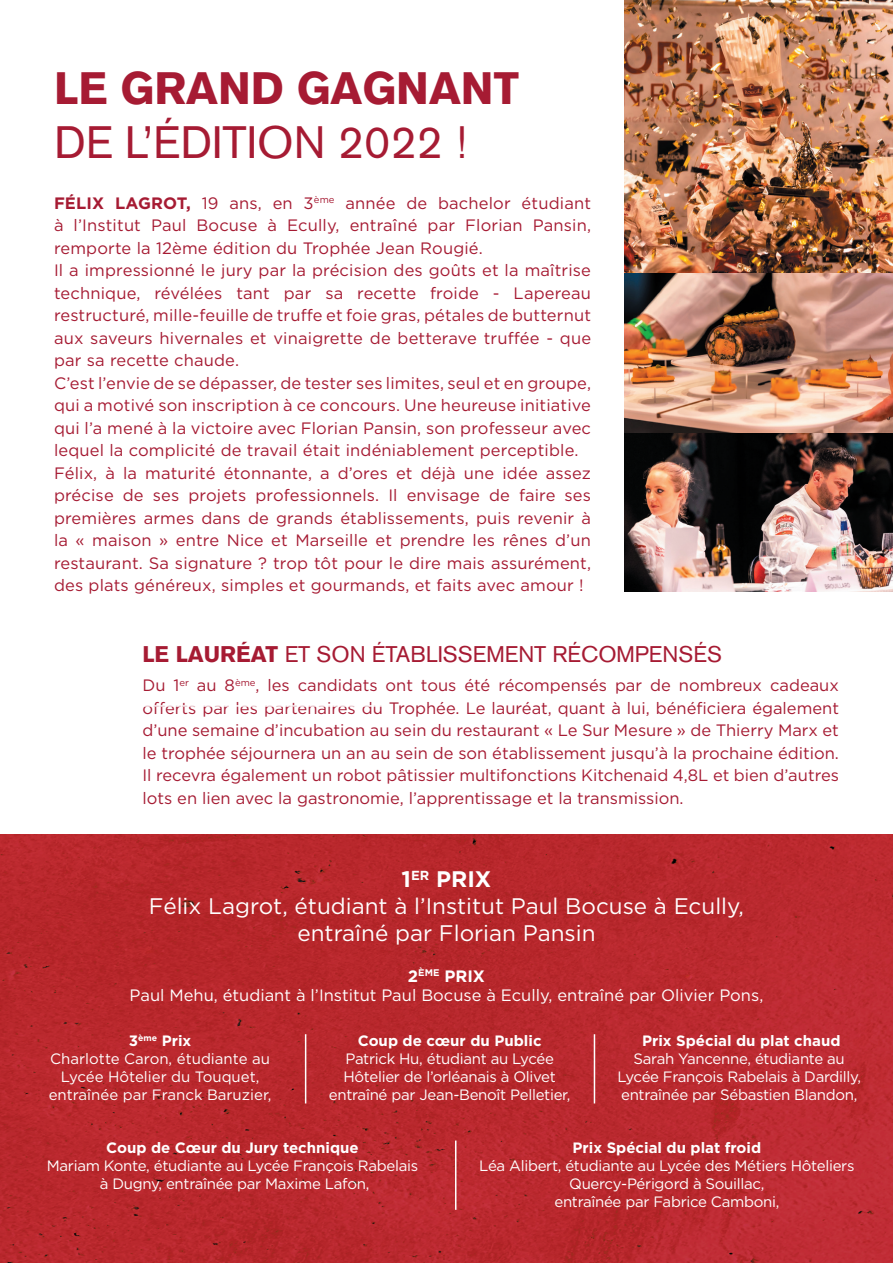
<style>
.page{position:relative;width:893px;height:1263px;background:#fff}
.page>*{position:absolute;margin:0;border:0;box-sizing:border-box;transform-origin:0 0}
.t1{font:45px "Akzidenz Grotesk BQ";color:#a61b33}
.t2{font:700 45px "Akzidenz Grotesk BQ";color:#a61b33}
.t3{font:22.5px/27px "Gotham";color:#fff;text-align:center}
.t4{font:22.5px "Akzidenz Grotesk BQ";color:#a61b33}
.t5{font:16.5px/22.5px "Gotham";letter-spacing:.01em;color:#a61b33}
.t6{font:16.5px/19.8px "Gotham";color:#fff;text-align:center}
.t7{font:15px/18px "Gotham";letter-spacing:-.02em;color:#fff;text-align:center}
.t8{font:700 15px "Gotham";color:#fff}
.t9{font:15px/18px "Gotham";color:#fff;text-align:center}
.s1{font-weight:700}
</style>
<div class="page">
<img style="left:0;top:834px;width:893px;height:429px">
<hr style="left:305px;top:1034px;width:1px;height:69px;background:#fff">
<hr style="left:594px;top:1034px;width:1px;height:69px;background:#fff">
<hr style="left:455px;top:1140px;width:1px;height:70px;background:#fff">
<img style="left:624px;top:0;width:269px;height:273px">
<img style="left:624px;top:432px;width:269px;height:159px">
<img style="left:624px;top:273px;width:269px;height:159px">
<h1 class="t2" style="left:54px;top:62px;width:466px">LE GRAND GAGNANT</h1>
<h1 class="t1" style="left:54px;top:116px;width:415px">DE L’ÉDITION 2022 !</h1>
<p class="t5" style="left:54px;top:191px;width:539px"><span class="s1">FÉLIX LAGROT,</span> 19 ans, en 3<sup>ème</sup> année de bachelor étudiant à l’Institut Paul Bocuse à Ecully, entraîné par Florian Pansin, remporte la 12ème édition du Trophée Jean Rougié.<br>Il a impressionné le jury par la précision des goûts et la maîtrise technique, révélées tant par sa recette froide - Lapereau restructuré, mille-feuille de truffe et foie gras, pétales de butternut aux saveurs hivernales et vinaigrette de betterave truffée - que par sa recette chaude.<br>C’est l’envie de se dépasser, de tester ses limites, seul et en groupe, qui a motivé son inscription à ce concours. Une heureuse initiative qui l’a mené à la victoire avec Florian Pansin, son professeur avec lequel la complicité de travail était indéniablement perceptible.<br>Félix, à la maturité étonnante, a d’ores et déjà une idée assez précise de ses projets professionnels. Il envisage de faire ses premières armes dans de grands établissements, puis revenir à la « maison » entre Nice et Marseille et prendre les rênes d’un restaurant. Sa signature ? trop tôt pour le dire mais assurément, des plats généreux, simples et gourmands, et faits avec amour !</p>
<h2 class="t4" style="left:142px;top:641px;width:581px"><span class="s1">LE LAURÉAT</span> ET SON ÉTABLISSEMENT RÉCOMPENSÉS</h2>
<p class="t5" style="left:142px;top:674px;width:698px;text-align:justify">Du 1<sup>er</sup> au 8<sup>ème</sup>, les candidats ont tous été récompensés par de nombreux cadeaux offerts par les partenaires du Trophée. Le lauréat, quant à lui, bénéficiera également d’une semaine d’incubation au sein du restaurant « Le Sur Mesure » de Thierry Marx et le trophée séjournera un an au sein de son établissement jusqu’à la prochaine édition.<br>Il recevra également un robot pâtissier multifonctions Kitchenaid 4,8L et bien d’autres lots en lien avec la gastronomie, l’apprentissage et la transmission.</p>
<h2 class="t3" style="left:149px;top:865px;width:597px"><span class="s1">1</span><sup>ER</sup> <span class="s1">PRIX<br></span>Félix Lagrot, étudiant à l’Institut Paul Bocuse à Ecully, entraîné par Florian Pansin</h2>
<p class="t6" style="left:130px;top:965px;width:635px"><span class="s1">2</span><sup>ÈME</sup> <span class="s1">PRIX<br></span>Paul Mehu, étudiant à l’Institut Paul Bocuse à Ecully, entraîné par Olivier Pons,</p>
<p class="t9" style="left:49px;top:1031px;width:224px"><span class="s1">3</span><sup>ème</sup> <span class="s1">Prix<br></span>Charlotte Caron, étudiante au<br>Lycée Hôtelier du Touquet, entraînée par Franck Baruzier,</p>
<p class="t8" style="left:358px;top:1031px;width:185px">Coup de cœur du Public</p>
<p class="t7" style="left:329px;top:1049px;width:243px">Patrick Hu, étudiant au Lycée<br>Hôtelier de l’orléanais à Olivet entraîné par Jean-Benoît Pelletier,</p>
<p class="t8" style="left:642px;top:1031px;width:200px">Prix Spécial du plat chaud</p>
<p class="t7" style="left:617px;top:1049px;width:245px">Sarah Yancenne, étudiante au<br>Lycée François Rabelais à Dardilly, entraînée par Sébastien Blandon,</p>
<p class="t8" style="left:106px;top:1137px;width:254px">Coup de Cœur du Jury technique</p>
<p class="t7" style="left:47px;top:1156px;width:373px">Mariam Konte, étudiante au Lycée François Rabelais à Dugny, entraînée par Maxime Lafon,</p>
<p class="t8" style="left:573px;top:1137px;width:190px">Prix Spécial du plat froid</p>
<p class="t7" style="left:479px;top:1156px;width:377px">Léa Alibert, étudiante au Lycée des Métiers Hôteliers<br>Quercy-Périgord à Souillac,<br>entraînée par Fabrice Camboni,</p>
</div>
